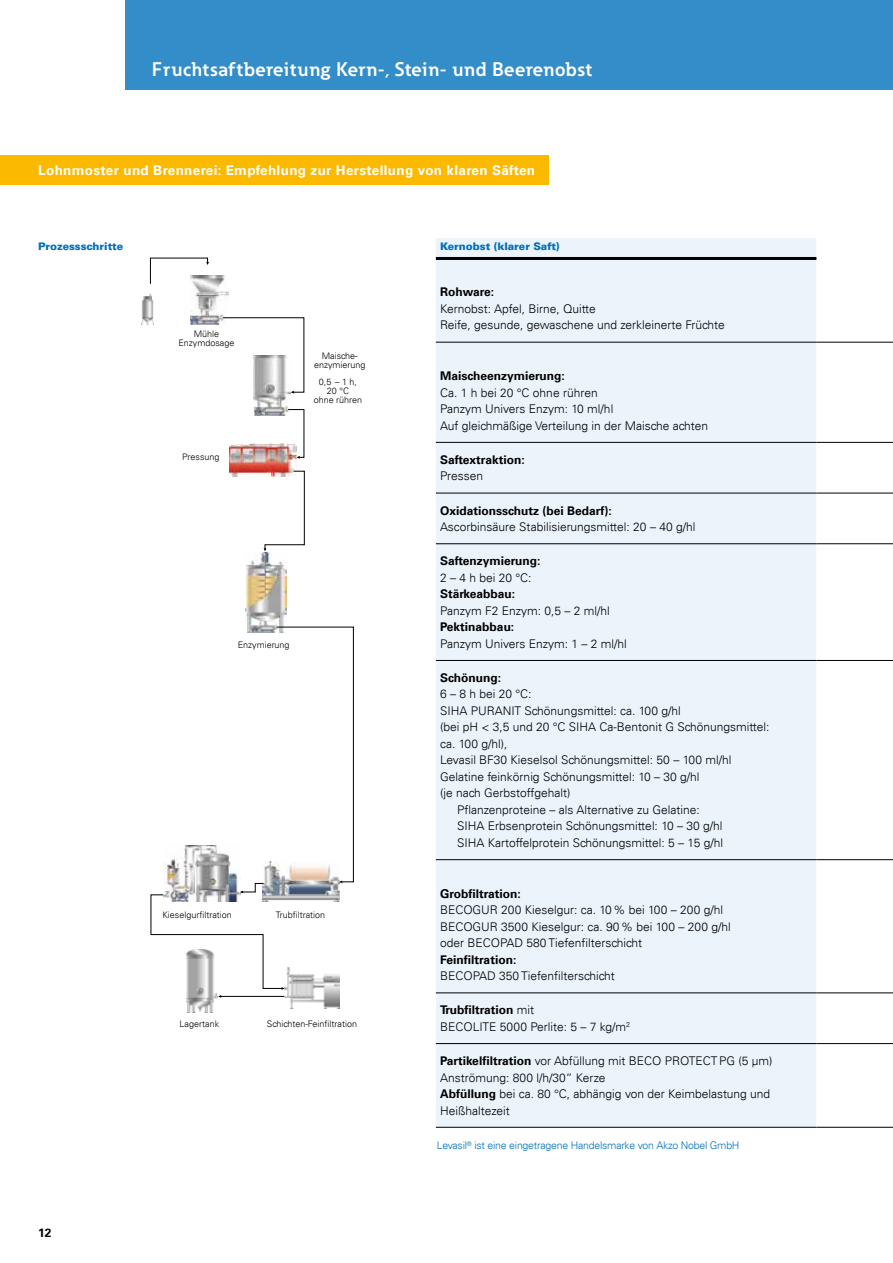
<style>
.page{position:relative;width:893px;height:1263px;background:#fff}
.page>*{position:absolute;margin:0;border:0;box-sizing:border-box;transform-origin:0 0}
.t1{font:700 19.5px "Eaton";letter-spacing:.025em;color:#fff}
.t2{font:700 13.5px "Univers LT";letter-spacing:.025em;color:#fff}
.t3{font:300 12px/16.5px "Univers LT";color:#000}
.t4{font:700 12px "Univers LT";color:#000}
.t5{font:300 10.5px "Univers LT";letter-spacing:-.02em;color:#0070ba}
.t6{font:900 10.5px "Univers LT";color:#0070ba}
.t7{font:300 9px/9px "Univers LT";color:#000;text-align:center}
.s1{font-weight:700}
</style>
<div class="page">
<div style="left:126px;top:0;width:767px;height:89px;background:#338dc8"></div>
<img style="left:142px;top:294px;width:12px;height:30px">
<img style="left:191px;top:276px;width:37px;height:48px">
<img style="left:253px;top:394px;width:38px;height:21px">
<img style="left:290px;top:998px;width:49px;height:10px">
<img style="left:229px;top:444px;width:68px;height:32px">
<img style="left:245px;top:552px;width:41px;height:75px">
<img style="left:186px;top:998px;width:31px;height:14px">
<div style="left:0;top:155px;width:548px;height:30px;background:#fbba00"></div>
<svg style="left:150px;top:258px;width:59px;height:26px"></svg>
<svg style="left:223px;top:317px;width:81px;height:77px"></svg>
<svg style="left:264px;top:471px;width:41px;height:80px"></svg>
<svg style="left:150px;top:627px;width:204px;height:371px"></svg>
<svg style="left:288px;top:409px;width:16px;height:50px"></svg>
<div style="left:436px;top:238px;width:380px;height:889px;background:#ebf4fa"></div>
<svg style="left:816px;top:257px;width:77px;height:870px"></svg>
<hr style="left:436px;top:257px;width:380px;height:3px;background:#000">
<hr style="left:816px;top:342px;width:77px;height:1px;background:#000">
<hr style="left:816px;top:442px;width:77px;height:1px;background:#000">
<hr style="left:816px;top:493px;width:77px;height:1px;background:#000">
<hr style="left:816px;top:543px;width:77px;height:1px;background:#000">
<hr style="left:816px;top:660px;width:77px;height:1px;background:#000">
<hr style="left:816px;top:859px;width:77px;height:1px;background:#000">
<hr style="left:816px;top:992px;width:77px;height:1px;background:#000">
<hr style="left:816px;top:1043px;width:77px;height:1px;background:#000">
<hr style="left:816px;top:1127px;width:77px;height:1px;background:#000">
<hr style="left:436px;top:342px;width:380px;height:1px;background:#000">
<hr style="left:436px;top:442px;width:380px;height:1px;background:#000">
<hr style="left:436px;top:493px;width:380px;height:1px;background:#000">
<hr style="left:436px;top:543px;width:380px;height:1px;background:#000">
<hr style="left:436px;top:660px;width:380px;height:1px;background:#000">
<hr style="left:436px;top:859px;width:380px;height:1px;background:#000">
<hr style="left:436px;top:992px;width:380px;height:1px;background:#000">
<hr style="left:436px;top:1043px;width:380px;height:1px;background:#000">
<hr style="left:436px;top:1127px;width:380px;height:1px;background:#000">
<h1 class="t1" style="left:152px;top:57px;width:441px">Fruchtsaftbereitung Kern-, Stein- und Beerenobst</h1>
<p class="t2" style="left:38px;top:162px;width:498px">Lohnmoster und Brennerei: Empfehlung zur Herstellung von klaren Säften</p>
<p class="t6" style="left:38px;top:240px;width:86px">Prozessschritte</p>
<p class="t6" style="left:440px;top:240px;width:121px">Kernobst (klarer Saft)</p>
<p class="t4" style="left:440px;top:285px;width:56px">Rohware:</p>
<p class="t3" style="left:440px;top:300px;width:286px">Kernobst: Apfel, Birne, Quitte<br>Reife, gesunde, gewaschene und zerkleinerte Früchte</p>
<p class="t4" style="left:440px;top:369px;width:126px">Maischeenzymierung:</p>
<p class="t3" style="left:440px;top:384px;width:270px">Ca. 1 h bei 20 °C ohne rühren<br>Panzym Univers Enzym: 10 ml/hl<br>Auf gleichmäßige Verteilung in der Maische achten</p>
<p class="t4" style="left:440px;top:452px;width:86px">Saftextraktion:</p>
<p class="t3" style="left:440px;top:468px;width:45px">Pressen</p>
<p class="t4" style="left:440px;top:503px;width:173px">Oxidationsschutz (bei Bedarf):</p>
<p class="t3" style="left:440px;top:518px;width:257px">Ascorbinsäure Stabilisierungsmittel: 20 – 40 g/hl</p>
<p class="t4" style="left:440px;top:554px;width:102px">Saftenzymierung:</p>
<p class="t3" style="left:440px;top:569px;width:93px">2 – 4 h bei 20 °C:</p>
<p class="t4" style="left:440px;top:587px;width:77px">Stärkeabbau:</p>
<p class="t3" style="left:440px;top:602px;width:171px">Panzym F2 Enzym: 0,5 – 2 ml/hl</p>
<p class="t4" style="left:440px;top:620px;width:76px">Pektinabbau:</p>
<p class="t3" style="left:440px;top:635px;width:188px">Panzym Univers Enzym: 1 – 2 ml/hl</p>
<p class="t4" style="left:440px;top:671px;width:63px">Schönung:</p>
<p class="t3" style="left:440px;top:686px;width:93px">6 – 8 h bei 20 °C:</p>
<p class="t3" style="left:440px;top:702px;width:242px">SIHA PURANIT Schönungsmittel: ca. 100 g/hl</p>
<p class="t3" style="left:440px;top:719px;width:331px">(bei pH &lt; 3,5 und 20 °C SIHA Ca-Bentonit G Schönungsmittel:</p>
<p class="t3" style="left:440px;top:735px;width:69px">ca. 100 g/hl),</p>
<p class="t3" style="left:440px;top:752px;width:293px">Levasil BF30 Kieselsol Schönungsmittel: 50 – 100 ml/hl</p>
<p class="t3" style="left:440px;top:768px;width:261px">Gelatine feinkörnig Schönungsmittel: 10 – 30 g/hl</p>
<p class="t3" style="left:440px;top:785px;width:132px">(je nach Gerbstoffgehalt)</p>
<p class="t3" style="left:457px;top:801px;width:244px">Pflanzenproteine – als Alternative zu Gelatine:</p>
<p class="t3" style="left:457px;top:818px;width:267px">SIHA Erbsenprotein Schönungsmittel: 10 – 30 g/hl</p>
<p class="t3" style="left:457px;top:834px;width:267px">SIHA Kartoffelprotein Schönungsmittel: 5 – 15 g/hl</p>
<p class="t4" style="left:440px;top:886px;width:82px">Grobfiltration:</p>
<p class="t3" style="left:440px;top:902px;width:292px">BECOGUR 200 Kieselgur: ca. 10% bei 100 – 200 g/hl<br>BECOGUR 3500 Kieselgur: ca. 90% bei 100 – 200 g/hl oder BECOPAD 580 Tiefenfilterschicht</p>
<p class="t4" style="left:440px;top:952px;width:78px">Feinfiltration:</p>
<p class="t3" style="left:440px;top:968px;width:176px">BECOPAD 350 Tiefenfilterschicht</p>
<p class="t3" style="left:440px;top:1002px;width:191px"><span class="s1">Trubfiltration</span> mit<br>BECOLITE 5000 Perlite: 5 – 7 kg/m<sup>2</sup></p>
<p class="t3" style="left:440px;top:1052px;width:334px"><span class="s1">Partikelfiltration</span> vor Abfüllung mit BECO PROTECTPG (5 µm)<br>Anströmung: 800 l/h/30“ Kerze<br><span class="s1">Abfüllung</span> bei ca. 80 °C, abhängig von der Keimbelastung und Heißhaltezeit</p>
<p class="t7" style="left:178px;top:329px;width:58px">Mühle<br>Enzymdosage</p>
<p class="t7" style="left:314px;top:352px;width:53px">Maische&shy;enzymierung</p>
<p class="t7" style="left:314px;top:378px;width:50px">0,5 – 1 h,<br>20 °C<br>ohne rühren</p>
<p class="t7" style="left:182px;top:452px;width:39px">Pressung</p>
<p class="t7" style="left:238px;top:640px;width:53px">Enzymierung</p>
<p class="t7" style="left:162px;top:910px;width:71px">Kieselgurfiltration</p>
<p class="t7" style="left:276px;top:910px;width:51px">Trubfiltration</p>
<p class="t7" style="left:267px;top:1020px;width:92px">Schichten-Feinfiltration</p>
<p class="t7" style="left:180px;top:1020px;width:41px">Lagertank</p>
<p class="t4" style="left:38px;top:1225px;width:15px">12</p>
<p class="t5" style="left:437px;top:1139px;width:304px">Levasil<sup>®</sup> ist eine eingetragene Handelsmarke von Akzo Nobel GmbH</p>
</div>
